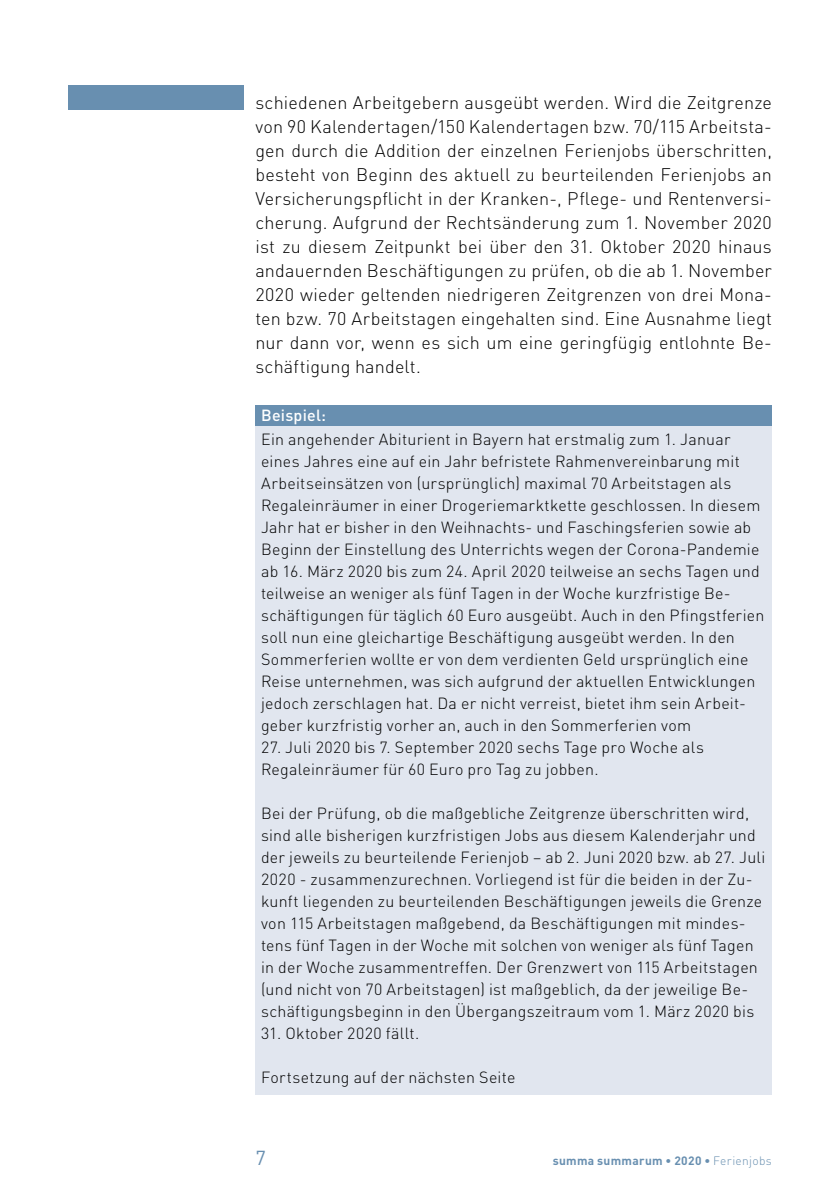
<style>
.page{position:relative;width:840px;height:1191px;background:#fff}
.page>*{position:absolute;margin:0;border:0;box-sizing:border-box;transform-origin:0 0}
.t1{font:20px "DIN";color:#688fb0}
.t2{font:300 18px/24px "DIN";letter-spacing:.01em;color:#000;text-align:justify}
.t3{font:300 16px/22px "DIN";letter-spacing:.015em;color:#000}
.t4{font:500 16px "DIN";letter-spacing:.015em;color:#fff}
.t5{font:700 12px "DIN";letter-spacing:.03em;color:#688fb0}
.s1{font-weight:300}
</style>
<div class="page">
<div style="left:68px;top:85px;width:176px;height:24px;background:#688fb0"></div>
<div style="left:255px;top:405px;width:516px;height:22px;background:#688fb0"></div>
<div style="left:255px;top:427px;width:516px;height:668px;background:#e1e6ef"></div>
<p class="t2" style="left:255px;top:90px;width:518px">schiedenen Arbeitgebern ausgeübt werden. Wird die Zeitgrenze von 90 Kalendertagen/150 Kalendertagen bzw. 70/115 Arbeitsta&shy;gen durch die Addition der einzelnen Ferienjobs überschritten, besteht von Beginn des aktuell zu beurteilenden Ferienjobs an Versicherungspflicht in der Kranken-, Pflege- und Rentenversi&shy;cherung. Aufgrund der Rechtsänderung zum 1. November 2020 ist zu diesem Zeitpunkt bei über den 31. Oktober 2020 hinaus andauernden Beschäftigungen zu prüfen, ob die ab 1. November 2020 wieder geltenden niedrigeren Zeitgrenzen von drei Mona&shy;ten bzw. 70 Arbeitstagen eingehalten sind. Eine Ausnahme liegt nur dann vor, wenn es sich um eine geringfügig entlohnte Be&shy;schäftigung handelt.</p>
<p class="t4" style="left:261px;top:405px;width:66px">Beispiel:</p>
<p class="t3" style="left:261px;top:428px;width:504px">Ein angehender Abiturient in Bayern hat erstmalig zum 1. Januar eines Jahres eine auf ein Jahr befristete Rahmenvereinbarung mit Arbeitseinsätzen von (ursprünglich) maximal 70 Arbeitstagen als Regaleinräumer in einer Drogeriemarktkette geschlossen. In diesem Jahr hat er bisher in den Weihnachts- und Faschingsferien sowie ab Beginn der Einstellung des Unterrichts wegen der Corona-Pandemie ab 16. März 2020 bis zum 24. April 2020 teilweise an sechs Tagen und teilweise an weniger als fünf Tagen in der Woche kurzfristige Be&shy;schäftigungen für täglich 60 Euro ausgeübt. Auch in den Pfingstferien soll nun eine gleichartige Beschäftigung ausgeübt werden. In den Sommerferien wollte er von dem verdienten Geld ursprünglich eine Reise unternehmen, was sich aufgrund der aktuellen Entwicklungen jedoch zerschlagen hat. Da er nicht verreist, bietet ihm sein Arbeit&shy;geber kurzfristig vorher an, auch in den Sommerferien vom</p>
<p class="t3" style="left:261px;top:736px;width:444px">27. Juli 2020 bis 7. September 2020 sechs Tage pro Woche als<br>Regaleinräumer für 60 Euro pro Tag zu jobben.</p>
<p class="t3" style="left:261px;top:802px;width:505px">Bei der Prüfung, ob die maßgebliche Zeitgrenze überschritten wird, sind alle bisherigen kurzfristigen Jobs aus diesem Kalenderjahr und der jeweils zu beurteilende Ferienjob – ab 2. Juni 2020 bzw. ab 27. Juli 2020 - zusammenzurechnen. Vorliegend ist für die beiden in der Zu&shy;kunft liegenden zu beurteilenden Beschäftigungen jeweils die Grenze von 115 Arbeitstagen maßgebend, da Beschäftigungen mit mindes&shy;tens fünf Tagen in der Woche mit solchen von weniger als fünf Tagen in der Woche zusammentreffen. Der Grenzwert von 115 Arbeitstagen (und nicht von 70 Arbeitstagen) ist maßgeblich, da der jeweilige Be&shy;schäftigungsbeginn in den Übergangszeitraum vom 1. März 2020 bis</p>
<p class="t3" style="left:261px;top:1022px;width:160px">31. Oktober 2020 fällt.</p>
<p class="t3" style="left:261px;top:1066px;width:256px">Fortsetzung auf der nächsten Seite</p>
<p class="t1" style="left:255px;top:1145px;width:12px">7</p>
<p class="t5" style="left:552px;top:1153px;width:220px">summa summarum • 2020 • <span class="s1">Ferienjobs</span></p>
</div>
